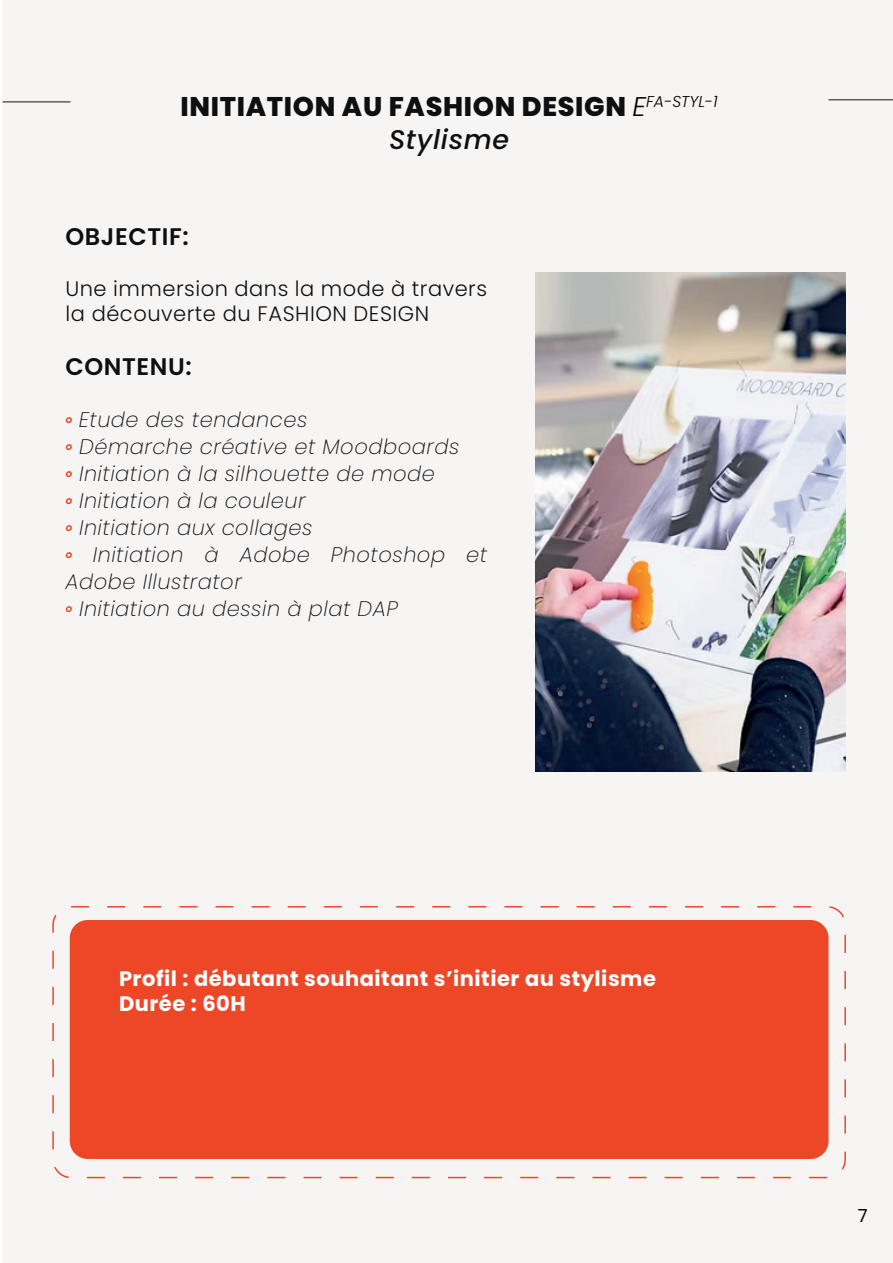
<style>
.page{position:relative;width:893px;height:1263px;background:#fff}
.page>*{position:absolute;margin:0;border:0;box-sizing:border-box;transform-origin:0 0}
.t1{font:800 27px/32.4px "Poppins";letter-spacing:.025em;color:#0d0f11;text-align:center}
.t2{font:600 24px "Poppins";letter-spacing:.025em;color:#0d0f11}
.t3{font:italic 200 21px/27px "Poppins";letter-spacing:.025em;color:#0d0f11}
.t4{font:300 21px/25.2px "Poppins";letter-spacing:.025em;color:#0d0f11}
.t5{font:700 21px/25.2px "Poppins";letter-spacing:.025em;color:#fff}
.t6{font:18px "Poppins";color:#000001}
.s1{font-weight:300;font-style:italic;color:#000001}
.s2{font-weight:500;font-style:italic}
</style>
<div class="page">
<div style="left:3px;top:0;width:890px;height:1263px;background:#f7f5f4"></div>
<svg style="left:65px;top:417px;width:7px;height:7px"></svg>
<svg style="left:65px;top:444px;width:7px;height:7px"></svg>
<svg style="left:65px;top:471px;width:7px;height:7px"></svg>
<svg style="left:65px;top:498px;width:7px;height:7px"></svg>
<svg style="left:65px;top:525px;width:7px;height:7px"></svg>
<svg style="left:65px;top:552px;width:7px;height:7px"></svg>
<svg style="left:65px;top:606px;width:7px;height:7px"></svg>
<div style="left:70px;top:920px;width:758px;height:239px;background:#ee4727;border-radius:18px"></div>
<div style="left:52px;top:906px;width:794px;height:272px;border:2px dashed #ee4727;border-radius:18px"></div>
<img style="left:535px;top:272px;width:310px;height:499px">
<p class="t1" style="left:181px;top:91px;width:539px">INITIATION AU FASHION DESIGN <span class="s1">E</span><sup>FA-STYL-1<br></sup><span class="s2">Stylisme</span></p>
<p class="t2" style="left:65px;top:223px;width:125px">OBJECTIF:</p>
<p class="t4" style="left:65px;top:276px;width:423px">Une immersion dans la mode à travers la découverte du FASHION DESIGN</p>
<p class="t2" style="left:65px;top:353px;width:128px">CONTENU:</p>
<p class="t3" style="left:79px;top:406px;width:382px">Etude des tendances<br>Démarche créative et Moodboards<br>Initiation à la silhouette de mode<br>Initiation à la couleur<br>Initiation aux collages</p>
<p class="t3" style="left:93px;top:541px;width:396px">Initiation à Adobe Photoshop et</p>
<p class="t3" style="left:65px;top:568px;width:178px">Adobe Illustrator</p>
<p class="t3" style="left:79px;top:595px;width:320px">Initiation au dessin à plat DAP</p>
<p class="t5" style="left:119px;top:966px;width:538px">Profil : débutant souhaitant s’initier au stylisme<br>Durée : 60H</p>
<p class="t6" style="left:858px;top:1205px;width:11px">7</p>
</div>
